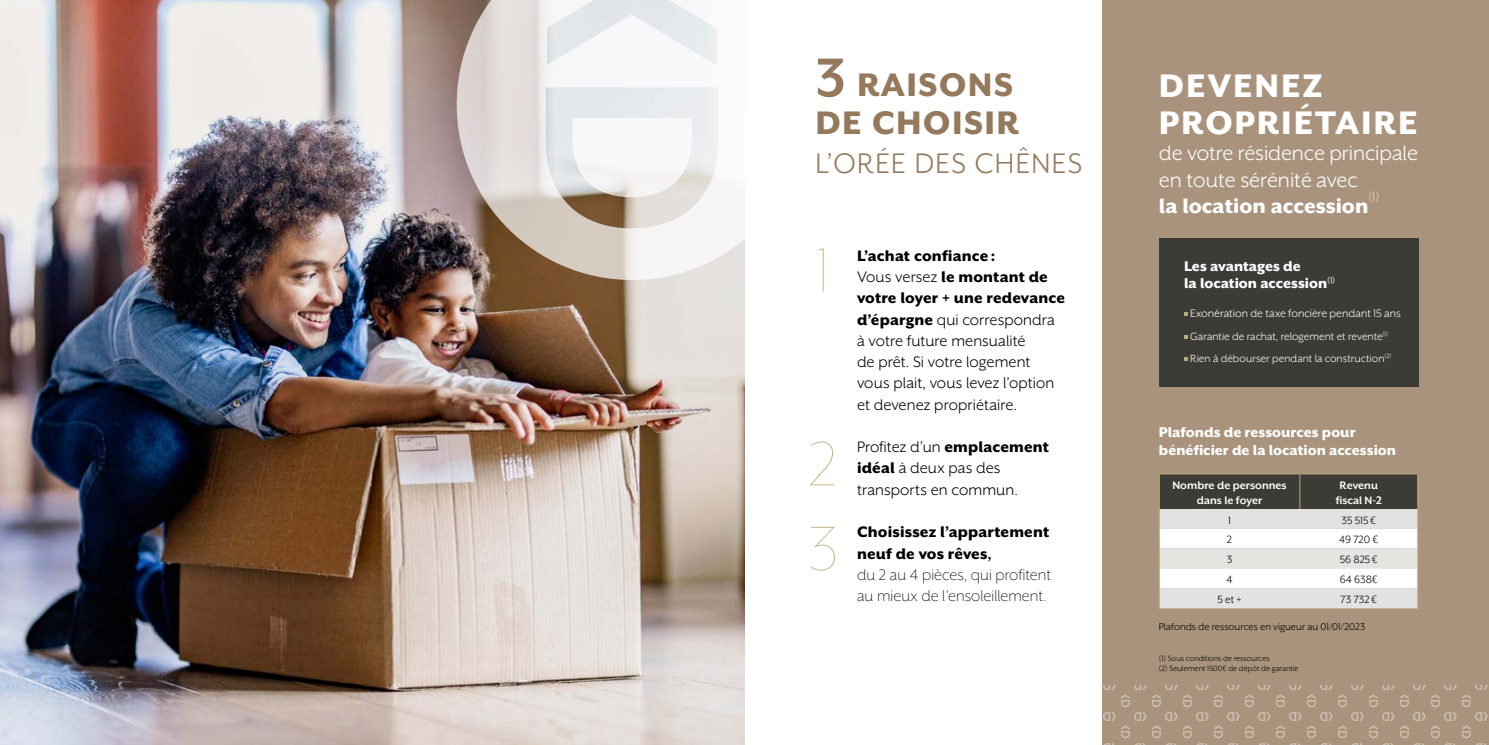
<style>
.page{position:relative;width:1489px;height:745px;background:#fff}
.page>*{position:absolute;margin:0;border:0;box-sizing:border-box;transform-origin:0 0}
.t1{font:100 71.25px/84.2px "Mr Eaves XL San OT";color:#baad79}
.t2{font:800 37.5px/37.5px "Mr Eaves XL San OT";letter-spacing:.05em;color:#fff}
.t3{font:800 37.5px/37.5px "Mr Eaves XL San OT";letter-spacing:.04em;color:#94795c}
.t4{font:32.5px "Mr Eaves XL San OT";letter-spacing:.04em;color:#94795c}
.t5{font:23.75px/26.2px "Mr Eaves XL San OT";letter-spacing:-.005em;color:#fff}
.t6{font:800 23.75px "Mr Eaves XL San OT";color:#fff}
.t7{font:17.5px/21.2px "Mr Eaves XL San OT";letter-spacing:.005em;color:#000}
.t8{font:300 17.5px/21.2px "Mr Eaves XL San OT";color:#000}
.t9{font:800 16.25px/17.5px "Mr Eaves XL San OT";color:#fff}
.t10{font:300 13.88px "Mr Eaves XL San OT";color:#fff}
.t11{font:700 12.5px/15px "Mr Eaves XL San OT";color:#fff;text-align:center}
.t12{font:12.5px "Mr Eaves XL San OT";letter-spacing:.005em;color:#fff}
.t13{font:12.12px/22.5px "Mr Eaves XL San OT";color:#fff}
.t14{font:12.12px "Mr Eaves XL San OT";color:#000}
.t15{font:11.25px "Mr Eaves XL San OT";color:#000}
.t16{font:8.75px/10.5px "Mr Eaves XL San OT";color:#000}
.s1{font-weight:700;font-size:62.5px}
.s2{font-weight:800}
.s3{font-weight:700}
</style>
<div class="page">
<img style="left:0;top:0;width:744px;height:744px">
<svg style="left:456px;top:0;width:289px;height:280px"></svg>
<div style="left:1102px;top:0;width:386px;height:744px;background:#a9937c"></div>
<div style="left:1158px;top:237px;width:259px;height:149px;background:#3c3b35"></div>
<svg style="left:1184px;top:312px;width:3px;height:4px"></svg>
<svg style="left:1184px;top:357px;width:3px;height:4px"></svg>
<svg style="left:1159px;top:473px;width:259px;height:135px;background:#bfbebb"></svg>
<hr style="left:1158px;top:608px;width:141px;height:1px;background:#b8ac7b">
<hr style="left:1299px;top:608px;width:118px;height:1px;background:#b8ac7b">
<svg style="left:1103px;top:685px;width:385px;height:59px"></svg>
<h2 class="t3" style="left:815px;top:66px;width:205px"><span class="s1">3</span> RAISONS<br>DE CHOISIR</h2>
<h3 class="t4" style="left:815px;top:147px;width:268px">L’ORÉE DES CHÊNES</h3>
<h1 class="t1" style="left:815px;top:228px;width:16px">1</h1>
<h1 class="t1" style="left:807px;top:421px;width:32px">2<br>3</h1>
<p class="t7" style="left:857px;top:245px;width:209px"><span class="s2">L’achat confiance :<br></span>Vous versez <span class="s2">le montant de votre loyer + une redevance d’épargne</span> qui correspondra à votre future mensualité<br>de prêt. Si votre logement vous plait, vous levez l’option et devenez propriétaire.</p>
<p class="t7" style="left:857px;top:436px;width:194px">Profitez d’un <span class="s2">emplacement idéal</span> à deux pas des transports en commun.</p>
<p class="t8" style="left:857px;top:521px;width:195px"><span class="s2">Choisissez l’appartement neuf de vos rêves</span><span class="s3">,<br></span>du 2 au 4 pièces, qui profitent au mieux de l’ensoleillement.</p>
<h2 class="t2" style="left:1158px;top:66px;width:260px">DEVENEZ<br>PROPRIÉTAIRE</h2>
<h3 class="t5" style="left:1158px;top:140px;width:260px">de votre résidence principale en toute sérénité avec</h3>
<h3 class="t6" style="left:1158px;top:194px;width:211px">la location accession</h3>
<p class="t10" style="left:1368px;top:190px;width:12px">(1)</p>
<p class="t9" style="left:1183px;top:257px;width:153px">Les avantages de<br>la location accession<sup>(1)</sup></p>
<p class="t12" style="left:1190px;top:307px;width:212px">Exonération de taxe foncière pendant 15 ans</p>
<p class="t13" style="left:1190px;top:324px;width:203px">Garantie de rachat, relogement et revente<sup>(1)<br></sup>Rien à débourser pendant la construction<sup>(2)</sup></p>
<p class="t9" style="left:1158px;top:423px;width:238px">Plafonds de ressources pour bénéficier de la location accession</p>
<p class="t11" style="left:1172px;top:477px;width:116px">Nombre de personnes dans le foyer</p>
<p class="t11" style="left:1335px;top:477px;width:48px">Revenu fiscal N-2</p>
<p class="t14" style="left:1227px;top:513px;width:4px">1</p>
<p class="t14" style="left:1341px;top:513px;width:36px">35 515 €</p>
<p class="t14" style="left:1226px;top:533px;width:7px">2</p>
<p class="t14" style="left:1339px;top:533px;width:40px">49 720 €</p>
<p class="t14" style="left:1226px;top:553px;width:7px">3</p>
<p class="t14" style="left:1339px;top:553px;width:39px">56 825 €</p>
<p class="t14" style="left:1226px;top:573px;width:8px">4</p>
<p class="t14" style="left:1339px;top:573px;width:40px">64 638€</p>
<p class="t14" style="left:1217px;top:592px;width:26px">5 et +</p>
<p class="t14" style="left:1340px;top:592px;width:38px">73 732 €</p>
<p class="t15" style="left:1158px;top:620px;width:208px">Plafonds de ressources en vigueur au 01/01/2023</p>
<p class="t16" style="left:1158px;top:652px;width:141px">(1) Sous conditions de ressources<br>(2) Seulement 1500€ de dépôt de garantie</p>
</div>
